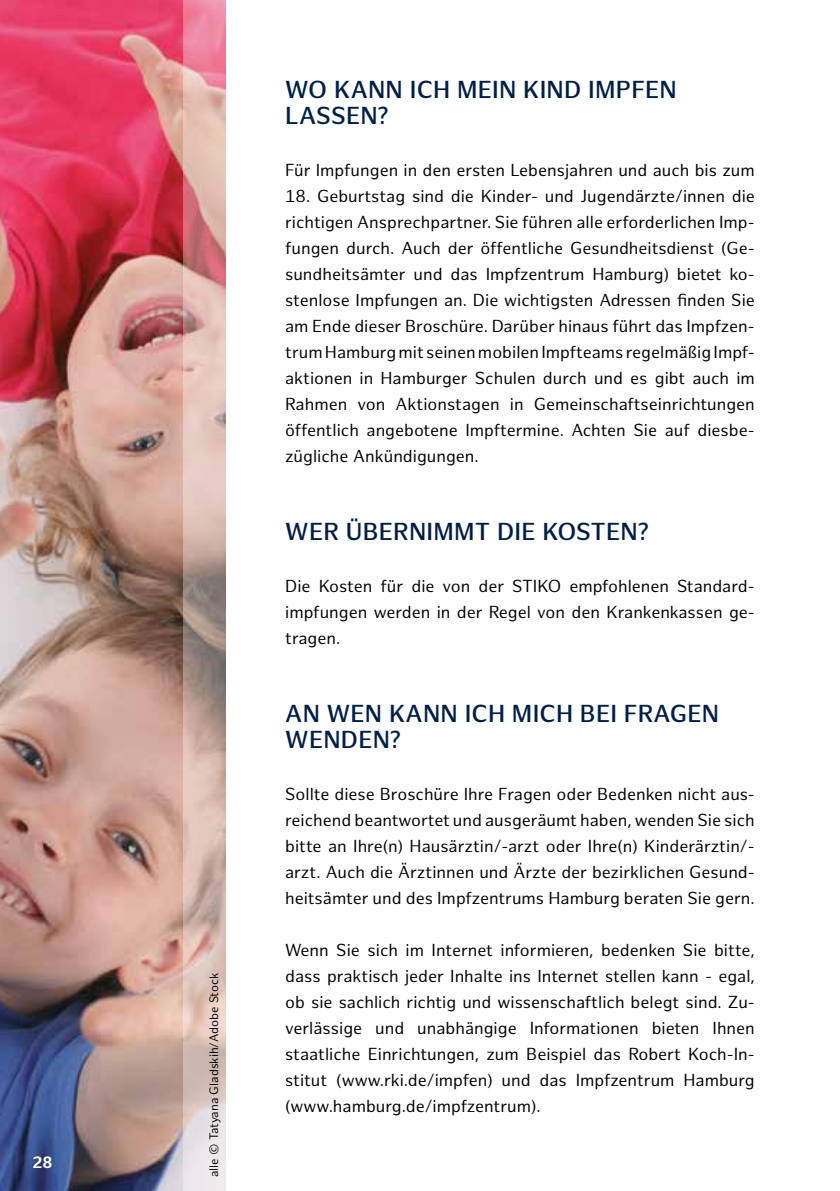
<style>
.page{position:relative;width:840px;height:1191px;background:#fff}
.page>*{position:absolute;margin:0;border:0;box-sizing:border-box;transform-origin:0 0}
.t1{font:600 24px/26px "Hamburg Sans";letter-spacing:.01em;color:#001f47}
.t2{font:17px/26px "Hamburg Sans";color:#000;text-align:justify}
.t3{font:700 16px "Hamburg Sans";color:#fff}
.t4{font:12px "Hamburg Sans";color:#000}
</style>
<div class="page">
<img style="left:0;top:0;width:183px;height:1191px">
<svg style="left:183px;top:0;width:43px;height:1191px;background:#d3b1ab"></svg>
<p class="t3" style="left:32px;top:1152px;width:22px">28</p>
<p class="t4" style="left:207px;top:1177px;width:206px;rotate:-90deg">alle © Tatyana Gladskih/Adobe Stock</p>
<h1 class="t1" style="left:285px;top:77px;width:393px">WO KANN ICH MEIN KIND IMPFEN<br>LASSEN?</h1>
<p class="t2" style="left:285px;top:158px;width:471px">Für Impfungen in den ersten Lebensjahren und auch bis zum</p>
<p class="t2" style="left:285px;top:184px;width:471px">18. Geburtstag sind die Kinder- und Jugendärzte/innen die richtigen Ansprechpartner. Sie führen alle erforderlichen Imp&shy;fungen durch. Auch der öffentliche Gesundheitsdienst (Ge&shy;sundheitsämter und das Impfzentrum Hamburg) bietet ko&shy;stenlose Impfungen an. Die wichtigsten Adressen finden Sie am Ende dieser Broschüre. Darüber hinaus führt das Impfzen&shy;trum Hamburg mit seinen mobilen Impfteams regelmäßig Impf&shy;aktionen in Hamburger Schulen durch und es gibt auch im Rahmen von Aktionstagen in Gemeinschaftseinrichtungen öffentlich angebotene Impftermine. Achten Sie auf diesbe&shy;zügliche Ankündigungen.</p>
<h1 class="t1" style="left:285px;top:519px;width:365px">WER ÜBERNIMMT DIE KOSTEN?</h1>
<p class="t2" style="left:285px;top:574px;width:471px">Die Kosten für die von der STIKO empfohlenen Standard&shy;impfungen werden in der Regel von den Krankenkassen ge&shy;tragen.</p>
<h1 class="t1" style="left:285px;top:701px;width:435px">AN WEN KANN ICH MICH BEI FRAGEN<br>WENDEN?</h1>
<p class="t2" style="left:285px;top:782px;width:471px">Sollte diese Broschüre Ihre Fragen oder Bedenken nicht aus&shy;reichend beantwortet und ausgeräumt haben, wenden Sie sich bitte an Ihre(n) Hausärztin/-arzt oder Ihre(n) Kinderärztin/- arzt. Auch die Ärztinnen und Ärzte der bezirklichen Gesund&shy;heitsämter und des Impfzentrums Hamburg beraten Sie gern.</p>
<p class="t2" style="left:285px;top:938px;width:471px">Wenn Sie sich im Internet informieren, bedenken Sie bitte, dass praktisch jeder Inhalte ins Internet stellen kann - egal, ob sie sachlich richtig und wissenschaftlich belegt sind. Zu&shy;verlässige und unabhängige Informationen bieten Ihnen staatliche Einrichtungen, zum Beispiel das Robert Koch-In&shy;stitut (www.rki.de/impfen) und das Impfzentrum Hamburg (www.hamburg.de/impfzentrum).</p>
</div>
